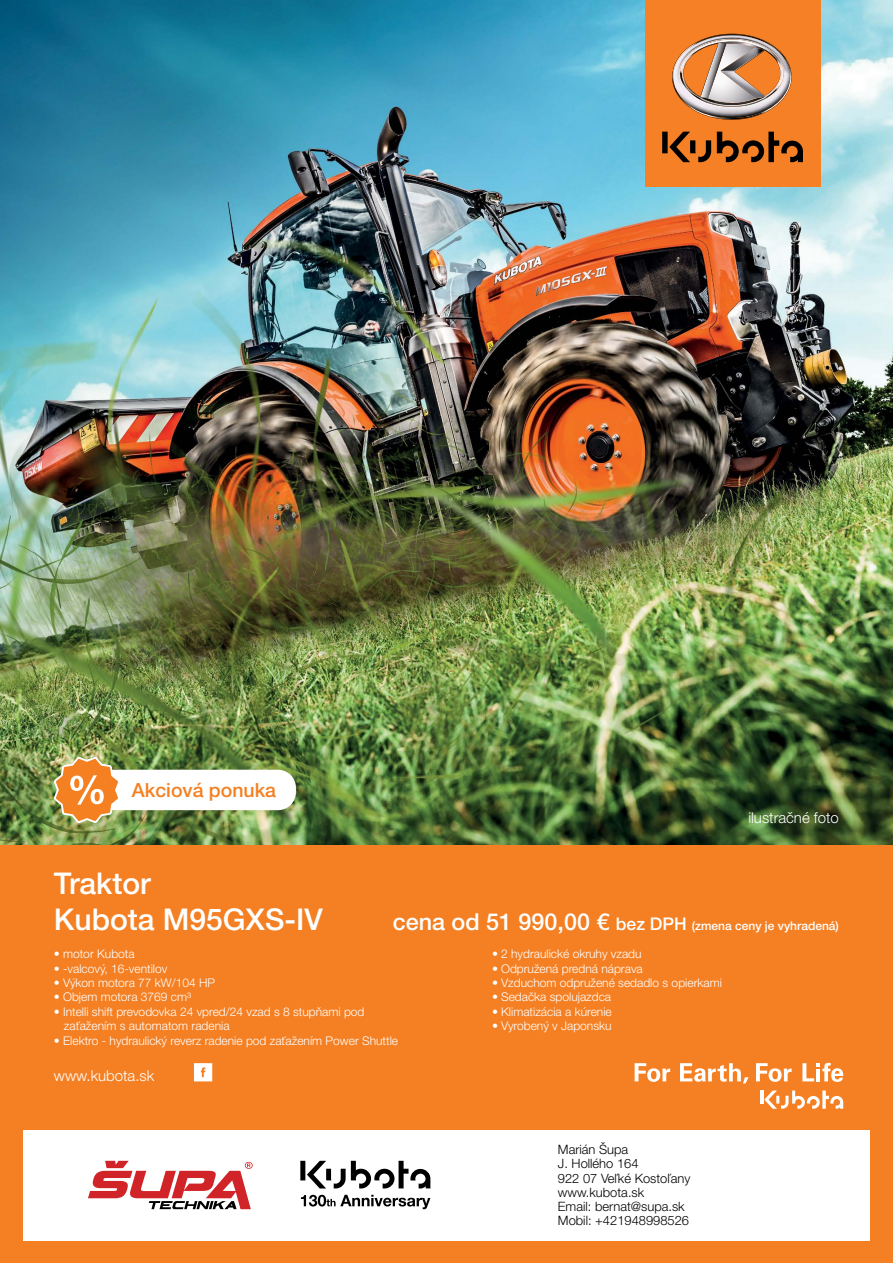
<style>
.page{position:relative;width:893px;height:1263px;background:#fff}
.page>*{position:absolute;margin:0;border:0;box-sizing:border-box;transform-origin:0 0}
.t1{font:500 30px/36px "Helvetica Neue LT Pro";color:#fff}
.t2{font:500 19.5px "Helvetica Neue LT Pro";color:#f58021}
.t3{font:300 15px "Helvetica Neue LT Pro";color:#fff}
.t4{font:300 12.9px/14.2px "Helvetica Neue LT Pro";color:#000}
.t5{font:300 12px/14.4px "Helvetica Neue LT Pro";color:#fff}
.t6{font:500 12px "Helvetica Neue LT Pro";color:#fff}
.s1{font-size:23.4px}
.s2{font-size:17.55px}
.s3{font-weight:900;font-stretch:condensed}
</style>
<div class="page">
<img style="left:0;top:0;width:893px;height:845px">
<div style="left:0;top:845px;width:893px;height:418px;background:#f58023"></div>
<div style="left:645px;top:0;width:175px;height:187px;background:#f58025"></div>
<svg style="left:662px;top:132px;width:141px;height:30px"></svg>
<svg style="left:672px;top:34px;width:120px;height:86px"></svg>
<div style="left:23px;top:1130px;width:847px;height:110px;background:#fff"></div>
<svg style="left:194px;top:1063px;width:18px;height:18px"></svg>
<svg style="left:760px;top:1090px;width:83px;height:19px"></svg>
<svg style="left:756px;top:1063px;width:36px;height:19px"></svg>
<svg style="left:635px;top:1063px;width:35px;height:19px"></svg>
<svg style="left:680px;top:1063px;width:68px;height:20px"></svg>
<svg style="left:802px;top:1063px;width:41px;height:19px"></svg>
<div style="left:85px;top:770px;width:211px;height:40px;background:#fff;border-radius:18px"></div>
<svg style="left:54px;top:757px;width:66px;height:66px"></svg>
<svg style="left:88px;top:1161px;width:165px;height:48px"></svg>
<svg style="left:301px;top:1195px;width:129px;height:14px"></svg>
<svg style="left:300px;top:1161px;width:130px;height:27px"></svg>
<h2 class="t2" style="left:132px;top:778px;width:146px">Akciová ponuka</h2>
<h1 class="t1" style="left:54px;top:865px;width:270px">Traktor<br>Kubota M95GXS-IV</h1>
<p class="t3" style="left:748px;top:808px;width:92px">ilustračné foto</p>
<p class="t6" style="left:393px;top:918px;width:448px"><span class="s1">cena od 51 990,00 €</span> <span class="s2">bez DPH</span> (zmena ceny je vyhradená)</p>
<p class="t5" style="left:54px;top:946px;width:82px"><span class="s3">•</span> motor Kubota</p>
<p class="t5" style="left:54px;top:961px;width:115px"><span class="s3">•</span> -valcový, 16-ventilov</p>
<p class="t5" style="left:54px;top:975px;width:163px"><span class="s3">•</span> Výkon motora 77 kW/104 HP</p>
<p class="t5" style="left:54px;top:990px;width:139px"><span class="s3">•</span> Objem motora 3769 cm³</p>
<p class="t5" style="left:64px;top:1004px;width:302px;text-indent:-10px"><span class="s3">•</span> Intelli shift prevodovka 24 vpred/24 vzad s 8 stupňami pod zaťažením s automatom radenia</p>
<p class="t5" style="left:54px;top:1033px;width:346px"><span class="s3">•</span> Elektro - hydraulický reverz radenie pod zaťažením Power Shuttle</p>
<p class="t3" style="left:54px;top:1067px;width:102px">www.kubota.sk</p>
<p class="t5" style="left:492px;top:946px;width:151px"><span class="s3">•</span> 2 hydraulické okruhy vzadu</p>
<p class="t5" style="left:492px;top:961px;width:152px"><span class="s3">•</span> Odpružená predná náprava</p>
<p class="t5" style="left:492px;top:975px;width:231px"><span class="s3">•</span> Vzduchom odpružené sedadlo s opierkami</p>
<p class="t5" style="left:492px;top:990px;width:121px"><span class="s3">•</span> Sedačka spolujazdca</p>
<p class="t5" style="left:492px;top:1004px;width:121px"><span class="s3">•</span> Klimatizácia a kúrenie</p>
<p class="t5" style="left:492px;top:1018px;width:121px"><span class="s3">•</span> Vyrobený v Japonsku</p>
<p class="t4" style="left:558px;top:1142px;width:134px">Marián Šupa<br>J. Hollého 164<br>922 07 Veľké Kostoľany www.kubota.sk<br>Email: bernat@supa.sk<br>Mobil: +421948998526</p>
</div>
